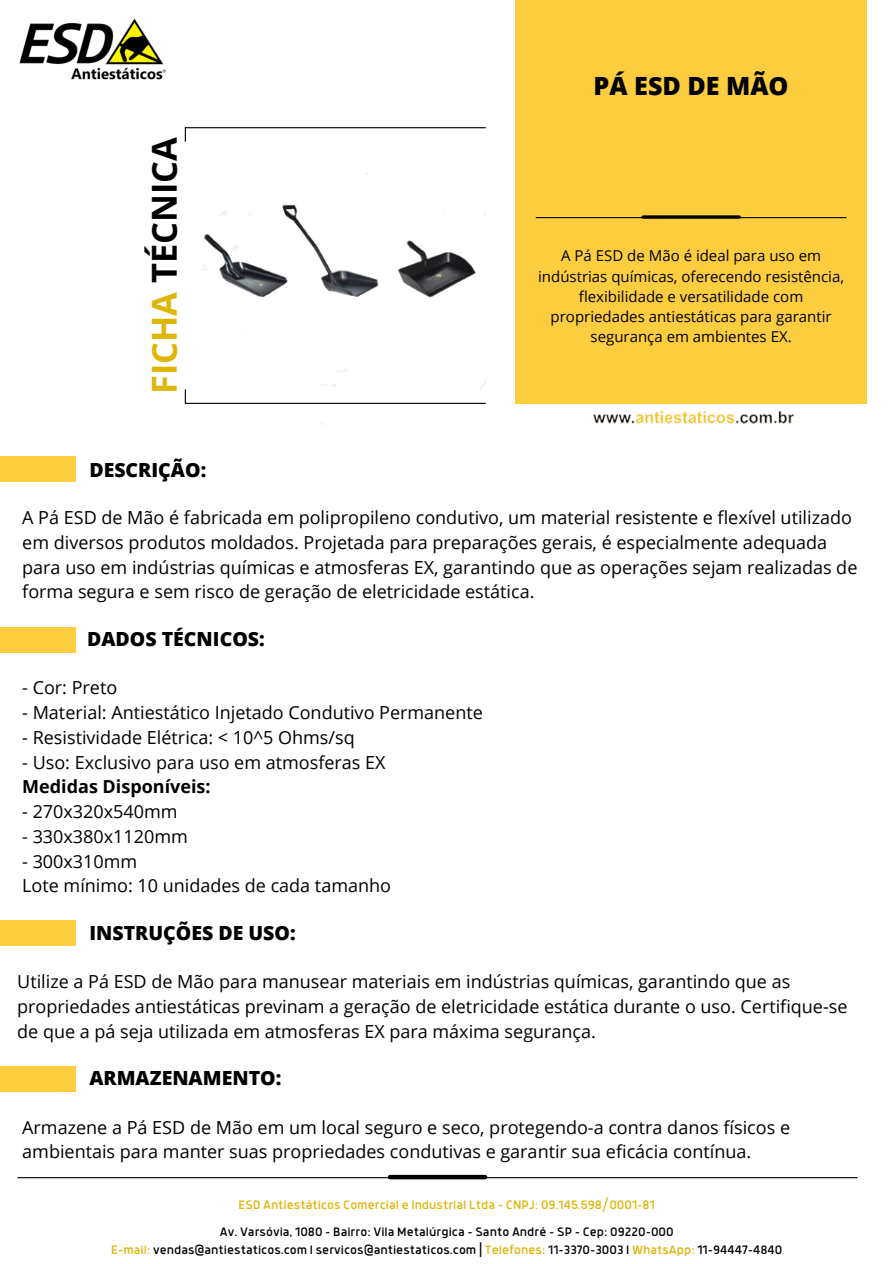
<style>
.page{position:relative;width:894px;height:1264px;background:#fff}
.page>*{position:absolute;margin:0;border:0;box-sizing:border-box;transform-origin:0 0}
.t1{font:700 34.35px "Open Sans";color:#000}
.t2{font:800 25.05px "Open Sans";color:#000}
.t3{font:800 19.5px "Open Sans";color:#000}
.t4{font:18px/24.8px "Open Sans";color:#000}
.t5{font:15px/20.2px "Open Sans";color:#000;text-align:center}
.t6{font:13.5px "Anteb";color:#000}
.t7{font:13.5px "Anteb";color:#dfb508}
.s1{color:#dfb508}
.s2{font-weight:700}
</style>
<div class="page">
<img style="left:593px;top:411px;width:201px;height:13px">
<div style="left:515px;top:0;width:351px;height:403px;background:#fccd3f"></div>
<img style="left:19px;top:18px;width:147px;height:62px">
<hr style="left:536px;top:217px;width:309px;height:1px;background:#000">
<svg style="left:642px;top:215px;width:97px;height:4px"></svg>
<div style="left:0;top:456px;width:76px;height:25px;background:#fccd3f"></div>
<div style="left:0;top:627px;width:76px;height:25px;background:#fccd3f"></div>
<div style="left:0;top:920px;width:76px;height:25px;background:#fccd3f"></div>
<img style="left:184px;top:127px;width:302px;height:298px">
<div style="left:0;top:1066px;width:76px;height:25px;background:#fccd3f"></div>
<hr style="left:18px;top:1177px;width:839px;height:1px;background:#000">
<div style="left:390px;top:1174px;width:95px;height:5px;background:#000"></div>
<p class="t1" style="left:140px;top:394px;width:259px;rotate:-90deg"><span class="s1">FICHA</span> TÉCNICA</p>
<p class="t2" style="left:593px;top:68px;width:196px">PÁ ESD DE MÃO</p>
<h5 class="t5" style="left:538px;top:245px;width:307px">A Pá ESD de Mão é ideal para uso em indústrias químicas, oferecendo resistência, flexibilidade e versatilidade com propriedades antiestáticas para garantir segurança em ambientes EX.</h5>
<h3 class="t3" style="left:89px;top:456px;width:118px">DESCRIÇÃO:</h3>
<h4 class="t4" style="left:22px;top:505px;width:836px">A Pá ESD de Mão é fabricada em polipropileno condutivo, um material resistente e flexível utilizado em diversos produtos moldados. Projetada para preparações gerais, é especialmente adequada para uso em indústrias químicas e atmosferas EX, garantindo que as operações sejam realizadas de forma segura e sem risco de geração de eletricidade estática.</h4>
<h3 class="t3" style="left:87px;top:625px;width:179px">DADOS TÉCNICOS:</h3>
<h2 class="t4" style="left:22px;top:675px;width:96px">- Cor: Preto</h2>
<h2 class="t4" style="left:22px;top:699px;width:462px">- Material: Antiestático Injetado Condutivo Permanente</h2>
<h2 class="t4" style="left:22px;top:724px;width:334px">- Resistividade Elétrica: &lt; 10^5 Ohms/sq</h2>
<h2 class="t4" style="left:22px;top:749px;width:365px">- Uso: Exclusivo para uso em atmosferas EX<br><span class="s2">Medidas Disponíveis:</span></h2>
<h2 class="t4" style="left:22px;top:798px;width:157px">- 270x320x540mm</h2>
<h2 class="t4" style="left:22px;top:823px;width:167px">- 330x380x1120mm</h2>
<h2 class="t4" style="left:22px;top:848px;width:370px">- 300x310mm<br>Lote mínimo: 10 unidades de cada tamanho</h2>
<h4 class="t3" style="left:89px;top:919px;width:208px">INSTRUÇÕES DE USO:</h4>
<h3 class="t4" style="left:17px;top:968px;width:831px">Utilize a Pá ESD de Mão para manusear materiais em indústrias químicas, garantindo que as propriedades antiestáticas previnam a geração de eletricidade estática durante o uso. Certifique-se de que a pá seja utilizada em atmosferas EX para máxima segurança.</h3>
<h3 class="t3" style="left:89px;top:1064px;width:193px">ARMAZENAMENTO:</h3>
<h4 class="t4" style="left:22px;top:1114px;width:769px">Armazene a Pá ESD de Mão em um local seguro e seco, protegendo-a contra danos físicos e ambientais para manter suas propriedades condutivas e garantir sua eficácia contínua.</h4>
<p class="t7" style="left:238px;top:1198px;width:418px">ESD Antiestáticos Comercial e Industrial Ltda - CNPJ: 09.145.598/0001-81</p>
<p class="t6" style="left:220px;top:1226px;width:455px">Av. Varsóvia, 1080 - Bairro: Vila Metalúrgica - Santo André - SP - Cep: 09220-000</p>
<p class="t6" style="left:111px;top:1244px;width:672px"><span class="s1">E-mail:</span> vendas@antiestaticos.com I servicos@antiestaticos.com | <span class="s1">Telefones:</span> 11-3370-3003 I <span class="s1">WhatsApp:</span> 11-94447-4840</p>
</div>
